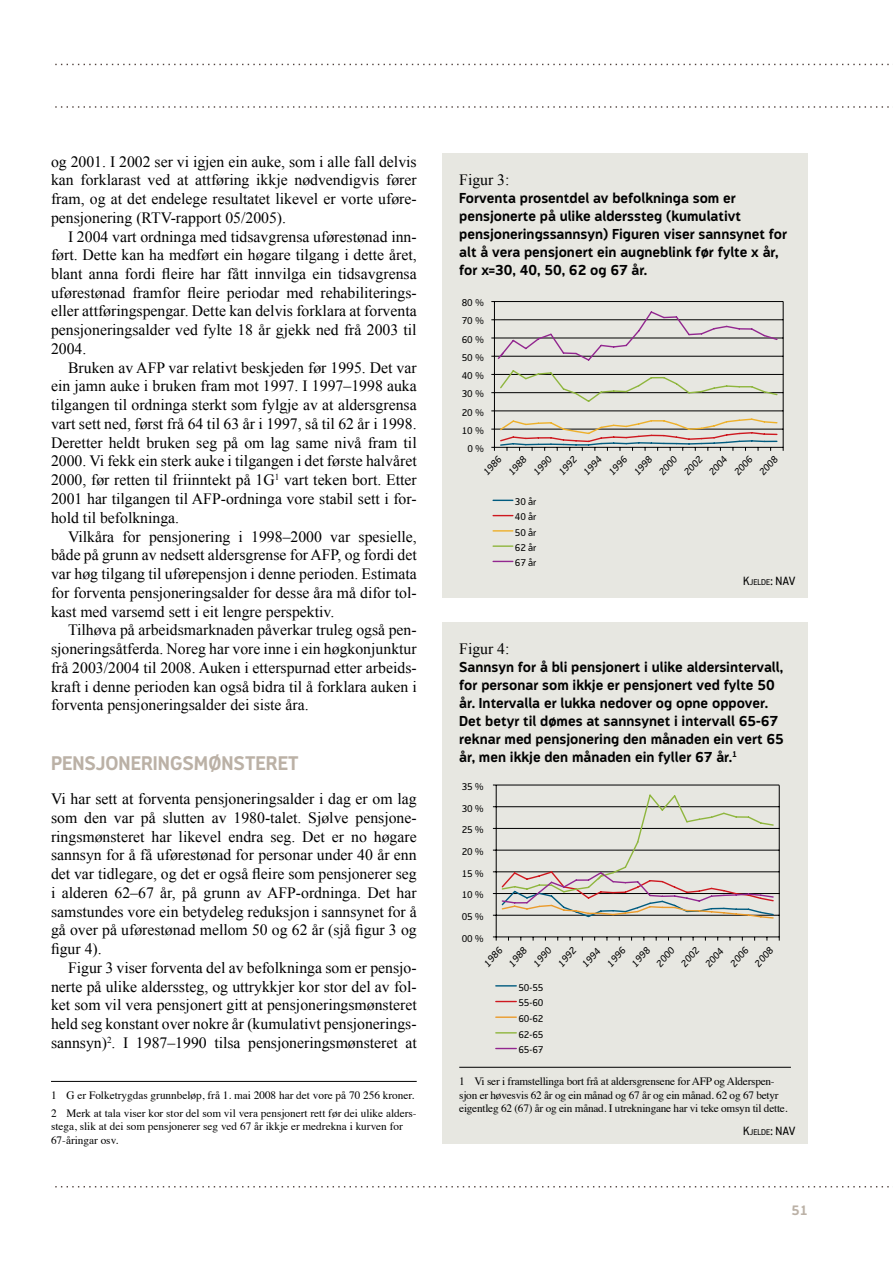
<style>
.page{position:relative;width:893px;height:1263px;background:#fff}
.page>*{position:absolute;margin:0;border:0;box-sizing:border-box;transform-origin:0 0}
.t1{font:700 19.5px "Modus";color:#bbb1a6}
.t2{font:15.75px/18.8px "Times New Roman";color:#000;text-align:justify}
.t3{font:700 14.25px/18px "Modus";color:#000}
.t4{font:700 13.5px "Modus";color:#bbb1a6}
.t5{font:12px "Modus";letter-spacing:-.025em;color:#000}
.t6{font:11.25px/17.7px "Times";color:#000}
.t7{font:11.25px/13.5px "Times";letter-spacing:-.02em;color:#000}
.t8{font:9.75px/15.3px "Modus";color:#010101;text-align:justify}
.s1{font-size:8.4px}
</style>
<div class="page">
<svg style="left:55px;top:64px;width:834px;height:1px"></svg>
<svg style="left:55px;top:106px;width:834px;height:2px"></svg>
<svg style="left:55px;top:1186px;width:834px;height:1px"></svg>
<hr style="left:51px;top:1081px;width:366px;height:1px;background:#000">
<div style="left:442px;top:153px;width:366px;height:445px;background:#e7e7e1"></div>
<hr style="left:494px;top:429px;width:289px;height:1px;background:#000">
<hr style="left:494px;top:411px;width:289px;height:1px;background:#000">
<hr style="left:494px;top:392px;width:289px;height:1px;background:#000">
<hr style="left:494px;top:374px;width:289px;height:1px;background:#000">
<hr style="left:494px;top:356px;width:289px;height:1px;background:#000">
<hr style="left:494px;top:338px;width:289px;height:1px;background:#000">
<hr style="left:494px;top:319px;width:289px;height:1px;background:#000">
<hr style="left:494px;top:301px;width:289px;height:1px;background:#000">
<hr style="left:494px;top:302px;width:1px;height:145px;background:#000">
<hr style="left:494px;top:447px;width:289px;height:1px;background:#000">
<hr style="left:783px;top:302px;width:1px;height:149px;background:#000">
<svg style="left:491px;top:418px;width:287px;height:33px"></svg>
<svg style="left:491px;top:369px;width:287px;height:34px"></svg>
<svg style="left:491px;top:310px;width:288px;height:52px"></svg>
<svg style="left:493px;top:500px;width:20px;height:1px"></svg>
<svg style="left:493px;top:515px;width:20px;height:1px"></svg>
<hr style="left:493px;top:530px;width:20px;height:2px;background:#eeb02a">
<hr style="left:493px;top:545px;width:20px;height:2px;background:#8fb63e">
<svg style="left:493px;top:561px;width:20px;height:1px"></svg>
<div style="left:442px;top:622px;width:366px;height:522px;background:#e7e7e1"></div>
<hr style="left:496px;top:915px;width:283px;height:1px;background:#000">
<hr style="left:496px;top:893px;width:283px;height:1px;background:#000">
<hr style="left:496px;top:871px;width:283px;height:1px;background:#000">
<hr style="left:496px;top:850px;width:283px;height:1px;background:#000">
<hr style="left:496px;top:828px;width:283px;height:1px;background:#000">
<hr style="left:496px;top:806px;width:283px;height:1px;background:#000">
<hr style="left:496px;top:785px;width:283px;height:1px;background:#000">
<hr style="left:496px;top:785px;width:1px;height:152px;background:#000">
<hr style="left:496px;top:937px;width:283px;height:1px;background:#000">
<hr style="left:779px;top:785px;width:1px;height:155px;background:#000">
<svg style="left:493px;top:793px;width:282px;height:126px"></svg>
<svg style="left:496px;top:985px;width:20px;height:1px"></svg>
<svg style="left:496px;top:1001px;width:20px;height:1px"></svg>
<hr style="left:496px;top:1016px;width:20px;height:2px;background:#eb9b2b">
<svg style="left:496px;top:1032px;width:20px;height:1px"></svg>
<svg style="left:496px;top:1048px;width:20px;height:1px"></svg>
<hr style="left:459px;top:1067px;width:332px;height:1px;background:#000">
<p class="t2" style="left:51px;top:152px;width:367px">og 2001. I 2002 ser vi igjen ein auke, som i alle fall delvis kan forklarast ved at attføring ikkje nødvendigvis fører fram, og at det endelege resultatet likevel er vorte uføre&shy;pensjonering (RTV-rapport 05/2005).</p>
<p class="t2" style="left:51px;top:227px;width:367px;text-indent:17px">I 2004 vart ordninga med tidsavgrensa uførestønad inn&shy;ført. Dette kan ha medført ein høgare tilgang i dette året, blant anna fordi fleire har fått innvilga ein tidsavgrensa uførestønad framfor fleire periodar med rehabiliterings&shy;eller attføringspengar. Dette kan delvis forklara at forventa pensjoneringsalder ved fylte 18 år gjekk ned frå 2003 til 2004.</p>
<p class="t2" style="left:51px;top:358px;width:367px;text-indent:17px">Bruken av AFP var relativt beskjeden før 1995. Det var ein jamn auke i bruken fram mot 1997. I 1997–1998 auka tilgangen til ordninga sterkt som fylgje av at aldersgrensa vart sett ned, først frå 64 til 63 år i 1997, så til 62 år i 1998.<br>Deretter heldt bruken seg på om lag same nivå fram til 2000. Vi fekk ein sterk auke i tilgangen i det første halvåret 2000, før retten til friinntekt på 1G<sup>1</sup> vart teken bort. Etter 2001 har tilgangen til AFP-ordninga vore stabil sett i for&shy;hold til befolkninga.</p>
<p class="t2" style="left:51px;top:527px;width:367px;text-indent:17px">Vilkåra for pensjonering i 1998–2000 var spesielle, både på grunn av nedsett aldersgrense for AFP, og fordi det var høg tilgang til uførepensjon i denne perioden. Estimata for forventa pensjoneringsalder for desse åra må difor tol&shy;kast med varsemd sett i eit lengre perspektiv.</p>
<p class="t2" style="left:51px;top:620px;width:367px;text-indent:17px">Tilhøva på arbeidsmarknaden påverkar truleg også pen&shy;sjoneringsåtferda. Noreg har vore inne i ein høgkonjunktur frå 2003/2004 til 2008. Auken i etterspurnad etter arbeids&shy;kraft i denne perioden kan også bidra til å forklara auken i forventa pensjoneringsalder dei siste åra.</p>
<p class="t1" style="left:51px;top:753px;width:24px">Pensjoneringsmønsteret</p>
<p class="t2" style="left:51px;top:789px;width:367px">Vi har sett at forventa pensjoneringsalder i dag er om lag som den var på slutten av 1980-talet. Sjølve pensjone&shy;ringsmønsteret har likevel endra seg. Det er no høgare sannsyn for å få uførestønad for personar under 40 år enn det var tidlegare, og det er også fleire som pensjonerer seg i alderen 62–67 år, på grunn av AFP-ordninga. Det har samstundes vore ein betydeleg reduksjon i sannsynet for å gå over på uførestønad mellom 50 og 62 år (sjå figur 3 og figur 4).</p>
<p class="t2" style="left:51px;top:958px;width:367px;text-indent:17px">Figur 3 viser forventa del av befolkninga som er pensjo&shy;nerte på ulike alderssteg, og uttrykkjer kor stor del av fol&shy;ket som vil vera pensjonert gitt at pensjoneringsmønsteret held seg konstant over nokre år (kumulativt pensjonerings&shy;sannsyn)<sup>2</sup>. I 1987–1990 tilsa pensjoneringsmønsteret at</p>
<p class="t6" style="left:51px;top:1085px;width:367px">1 G er Folketrygdas grunnbeløp, frå 1. mai 2008 har det vore på 70 256 kroner.<br>2 Merk at tala viser kor stor del som vil vera pensjonert rett før dei ulike alders-</p>
<p class="t6" style="left:51px;top:1119px;width:353px;line-height:13.5px">stega, slik at dei som pensjonerer seg ved 67 år ikkje er medrekna i kurven for<br>67-åringar osv.</p>
<p class="t2" style="left:459px;top:170px;width:52px">Figur 3:</p>
<p class="t3" style="left:459px;top:189px;width:330px">Forventa prosentdel av befolkninga som er pensjonerte på ulike alderssteg (kumulativt pensjoneringssannsyn) Figuren viser sannsynet for alt å vera pensjonert ein augneblink før fylte x år, for x=30, 40, 50, 62 og 67 år.</p>
<p class="t8" style="left:462px;top:295px;width:24px">80 %</p>
<p class="t8" style="left:462px;top:313px;width:24px">70 %</p>
<p class="t8" style="left:462px;top:332px;width:24px">60 %</p>
<p class="t8" style="left:462px;top:350px;width:24px">50 %</p>
<p class="t8" style="left:462px;top:368px;width:24px">40 %</p>
<p class="t8" style="left:462px;top:386px;width:24px">30 %</p>
<p class="t8" style="left:462px;top:404px;width:24px">20 %</p>
<p class="t8" style="left:462px;top:423px;width:24px">10 %</p>
<p class="t8" style="left:467px;top:441px;width:18px">0 %</p>
<p class="t8" style="left:479px;top:469px;width:24px;rotate:-48deg">1986</p>
<p class="t8" style="left:504px;top:469px;width:24px;rotate:-48deg">1988</p>
<p class="t8" style="left:529px;top:469px;width:24px;rotate:-48deg">1990</p>
<p class="t8" style="left:554px;top:469px;width:24px;rotate:-48deg">1992</p>
<p class="t8" style="left:579px;top:469px;width:24px;rotate:-48deg">1994</p>
<p class="t8" style="left:605px;top:469px;width:24px;rotate:-48deg">1996</p>
<p class="t8" style="left:630px;top:469px;width:24px;rotate:-48deg">1998</p>
<p class="t8" style="left:655px;top:469px;width:24px;rotate:-48deg">2000</p>
<p class="t8" style="left:680px;top:469px;width:24px;rotate:-48deg">2002</p>
<p class="t8" style="left:705px;top:469px;width:24px;rotate:-48deg">2004</p>
<p class="t8" style="left:730px;top:469px;width:24px;rotate:-48deg">2006</p>
<p class="t8" style="left:755px;top:469px;width:24px;rotate:-48deg">2008</p>
<p class="t8" style="left:515px;top:494px;width:23px">30 år 40 år 50 år 62 år 67 år</p>
<p class="t5" style="left:743px;top:574px;width:54px">K<span class="s1">JELDE</span>: NAV</p>
<p class="t2" style="left:459px;top:639px;width:52px">Figur 4:</p>
<p class="t3" style="left:459px;top:658px;width:326px">Sannsyn for å bli pensjonert i ulike aldersintervall, for personar som ikkje er pensjonert ved fylte 50 år. Intervalla er lukka nedover og opne oppover.<br>Det betyr til dømes at sannsynet i intervall 65-67 reknar med pensjonering den månaden ein vert 65 år, men ikkje den månaden ein fyller 67 år.<sup>1</sup></p>
<p class="t8" style="left:462px;top:779px;width:24px">35 %</p>
<p class="t8" style="left:462px;top:800px;width:24px">30 %</p>
<p class="t8" style="left:462px;top:822px;width:24px">25 %</p>
<p class="t8" style="left:462px;top:844px;width:24px">20 %</p>
<p class="t8" style="left:462px;top:866px;width:24px">15 %</p>
<p class="t8" style="left:462px;top:887px;width:24px">10 %</p>
<p class="t8" style="left:462px;top:909px;width:24px">05 %</p>
<p class="t8" style="left:462px;top:931px;width:24px">00 %</p>
<p class="t8" style="left:480px;top:960px;width:24px;rotate:-48deg">1986</p>
<p class="t8" style="left:505px;top:960px;width:24px;rotate:-48deg">1988</p>
<p class="t8" style="left:529px;top:960px;width:24px;rotate:-48deg">1990</p>
<p class="t8" style="left:554px;top:960px;width:24px;rotate:-48deg">1992</p>
<p class="t8" style="left:578px;top:960px;width:24px;rotate:-48deg">1994</p>
<p class="t8" style="left:603px;top:960px;width:24px;rotate:-48deg">1996</p>
<p class="t8" style="left:628px;top:960px;width:24px;rotate:-48deg">1998</p>
<p class="t8" style="left:652px;top:960px;width:24px;rotate:-48deg">2000</p>
<p class="t8" style="left:677px;top:960px;width:24px;rotate:-48deg">2002</p>
<p class="t8" style="left:701px;top:960px;width:24px;rotate:-48deg">2004</p>
<p class="t8" style="left:726px;top:960px;width:24px;rotate:-48deg">2006</p>
<p class="t8" style="left:751px;top:960px;width:24px;rotate:-48deg">2008</p>
<p class="t8" style="left:518px;top:979px;width:27px">50-55<br>55-60<br>60-62<br>62-65<br>65-67</p>
<p class="t7" style="left:459px;top:1073px;width:330px">1 Vi ser i framstellinga bort frå at aldersgrensene for AFP og Alderspen&shy;sjon er høvesvis 62 år og ein månad og 67 år og ein månad. 62 og 67 betyr eigentleg 62 (67) år og ein månad. I utrekningane har vi teke omsyn til dette.</p>
<p class="t5" style="left:743px;top:1124px;width:54px">K<span class="s1">JELDE</span>: NAV</p>
<p class="t4" style="left:791px;top:1203px;width:18px">51</p>
</div>
